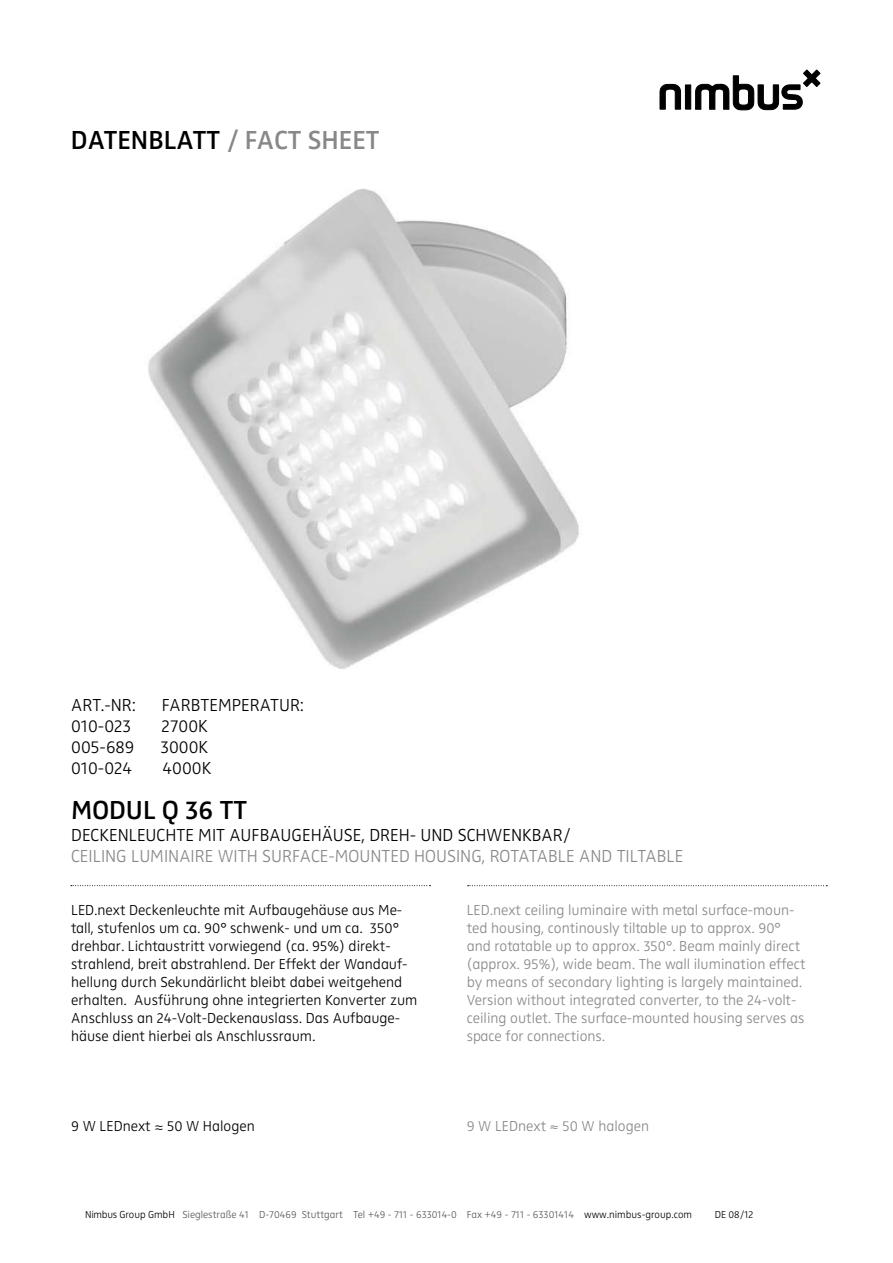
<style>
.page{position:relative;width:893px;height:1263px;background:#fff}
.page>*{position:absolute;margin:0;border:0;box-sizing:border-box;transform-origin:0 0}
.t1{font:27px "Zwo Semi Bold LF Plain Alt";color:#000}
.t2{font:18px "Zwo Light LF Plain Alt";color:#000}
.t3{font:18px "Zwo Light LF Plain Alt";color:#878889}
.t4{font:15px/18px "Zwo Light LF Plain Alt";color:#000}
.t5{font:15px/18px "Zwo Light LF Plain Alt";color:#878889}
.t6{font:10.5px "Zwo Light LF Plain Alt";color:#58585a}
.t7{font:10.5px "Zwo Light LF Plain Alt";color:#000}
.s1{color:#878889}
.s2{color:#000}
</style>
<div class="page">
<svg style="left:660px;top:70px;width:160px;height:40px"></svg>
<svg style="left:71px;top:885px;width:359px;height:1px"></svg>
<svg style="left:468px;top:885px;width:359px;height:1px"></svg>
<img style="left:148px;top:189px;width:431px;height:480px">
<h1 class="t1" style="left:71px;top:123px;width:310px">DATENBLATT <span class="s1">/ FACT SHEET</span></h1>
<p class="t2" style="left:71px;top:694px;width:66px">ART.-NR:</p>
<p class="t2" style="left:162px;top:694px;width:144px">FARBTEMPERATUR:</p>
<p class="t2" style="left:71px;top:715px;width:62px">010-023</p>
<p class="t2" style="left:162px;top:715px;width:48px">2700K</p>
<p class="t2" style="left:71px;top:736px;width:65px">005-689</p>
<p class="t2" style="left:160px;top:736px;width:49px">3000K</p>
<p class="t2" style="left:71px;top:757px;width:63px">010-024</p>
<p class="t2" style="left:163px;top:757px;width:50px">4000K</p>
<h1 class="t1" style="left:71px;top:794px;width:177px">MODUL Q 36 TT</h1>
<p class="t2" style="left:71px;top:824px;width:501px">DECKENLEUCHTE MIT AUFBAUGEHÄUSE, DREH- UND SCHWENKBAR/</p>
<p class="t3" style="left:71px;top:845px;width:614px">CEILING LUMINAIRE WITH SURFACE-MOUNTED HOUSING, ROTATABLE AND TILTABLE</p>
<p class="t4" style="left:71px;top:900px;width:348px">LED.next Deckenleuchte mit Aufbaugehäuse aus Me&shy;tall, stufenlos um ca. 90° schwenk- und um ca. 350° drehbar. Lichtaustritt vorwiegend (ca. 95%) direkt&shy;strahlend, breit abstrahlend. Der Effekt der Wandauf&shy;hellung durch Sekundärlicht bleibt dabei weitgehend erhalten. Ausführung ohne integrierten Konverter zum Anschluss an 24-Volt-Deckenauslass. Das Aufbauge&shy;häuse dient hierbei als Anschlussraum.</p>
<p class="t5" style="left:467px;top:900px;width:340px">LED.next ceiling luminaire with metal surface-moun&shy;ted housing, continously tiltable up to approx. 90° and rotatable up to approx. 350°. Beam mainly direct (approx. 95%), wide beam. The wall ilumination effect by means of secondary lighting is largely maintained.<br>Version without integrated converter, to the 24-volt&shy;ceiling outlet. The surface-mounted housing serves as space for connections.</p>
<p class="t4" style="left:71px;top:1116px;width:185px">9 W LEDnext ~ 50 W Halogen</p>
<p class="t4" style="left:155px;top:1119px;width:11px">~</p>
<p class="t5" style="left:467px;top:1116px;width:184px">9 W LEDnext ~ 50 W halogen</p>
<p class="t5" style="left:550px;top:1119px;width:11px">~</p>
<p class="t6" style="left:85px;top:1208px;width:608px"><span class="s2">Nimbus Group GmbH</span> Sieglestraße 41 D-70469 Stuttgart Tel +49 - 711 - 633014-0 Fax +49 - 711 - 63301414 <span class="s2">www.nimbus-group.com</span></p>
<p class="t7" style="left:715px;top:1208px;width:40px">DE 08/12</p>
</div>
